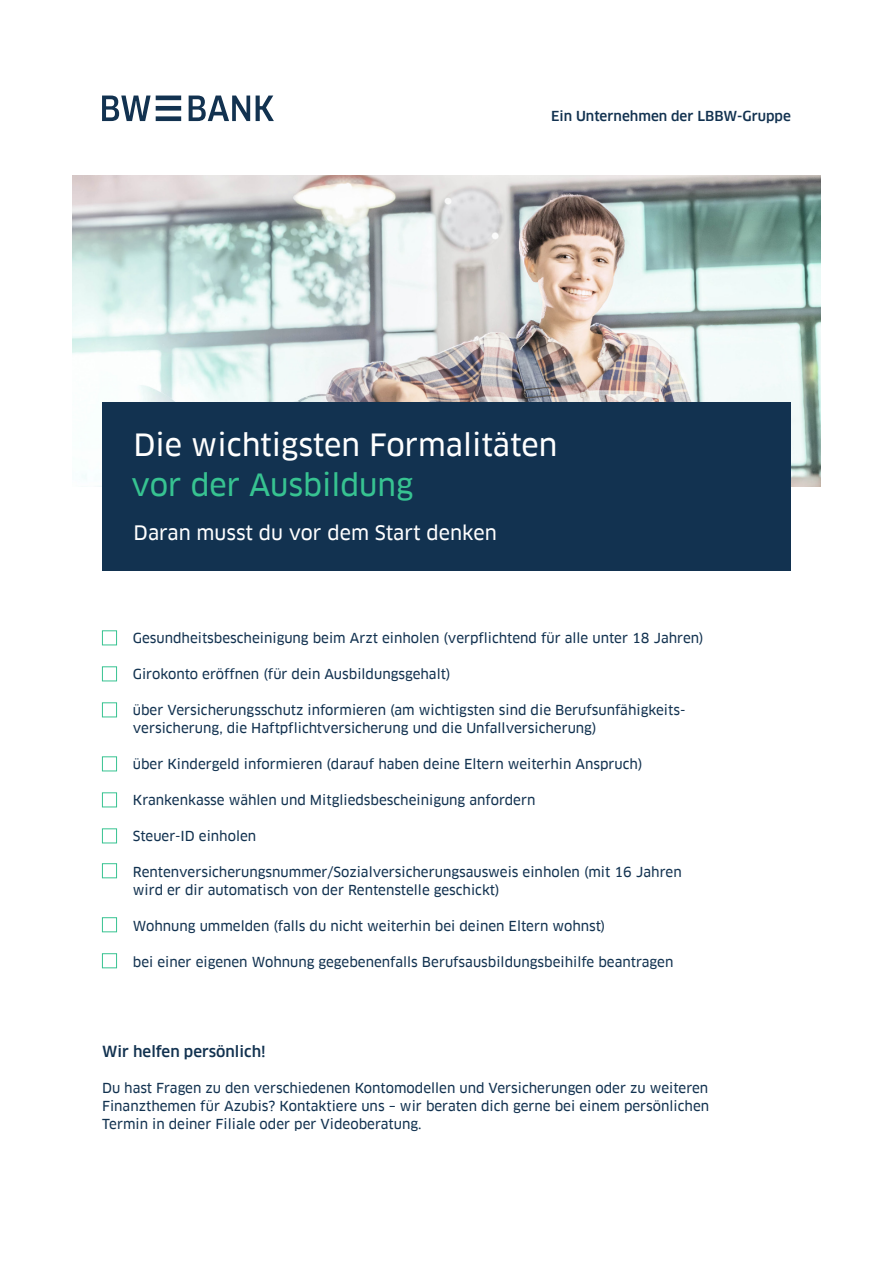
<style>
.page{position:relative;width:893px;height:1263px;background:#fff}
.page>*{position:absolute;margin:0;border:0;box-sizing:border-box;transform-origin:0 0}
.t1{font:30px "Clanfor LBBW News";color:#fff}
.t2{font:30px "Clanfor LBBW News";color:#37c391}
.t3{font:19.5px "Clanfor LBBW News";color:#fff}
.t4{font:500 15px "Clanfor LBBW";color:#123250}
.t5{font:13.5px/18px "Clanfor LBBW News";color:#123250}
.t6{font:500 13.5px "Clanfor LBBW";color:#123250}
</style>
<div class="page">
<div style="left:102px;top:630px;width:15px;height:15px;border:1px solid #37c391"></div>
<div style="left:102px;top:792px;width:15px;height:15px;border:1px solid #37c391"></div>
<div style="left:102px;top:666px;width:15px;height:15px;border:1px solid #37c391"></div>
<div style="left:102px;top:828px;width:15px;height:15px;border:1px solid #37c391"></div>
<div style="left:102px;top:702px;width:15px;height:15px;border:1px solid #37c391"></div>
<div style="left:102px;top:863px;width:15px;height:15px;border:1px solid #37c391"></div>
<div style="left:102px;top:756px;width:15px;height:15px;border:1px solid #37c391"></div>
<div style="left:102px;top:917px;width:15px;height:15px;border:1px solid #37c391"></div>
<div style="left:102px;top:953px;width:15px;height:15px;border:1px solid #37c391"></div>
<svg style="left:102px;top:96px;width:172px;height:25px"></svg>
<img style="left:72px;top:175px;width:749px;height:312px">
<div style="left:102px;top:402px;width:689px;height:169px;background:#123250"></div>
<p class="t6" style="left:551px;top:108px;width:241px">Ein Unternehmen der LBBW-Gruppe</p>
<h1 class="t1" style="left:133px;top:426px;width:426px">Die wichtigsten Formalitäten</h1>
<h1 class="t2" style="left:131px;top:466px;width:284px">vor der Ausbildung</h1>
<h2 class="t3" style="left:134px;top:520px;width:365px">Daran musst du vor dem Start denken</h2>
<p class="t5" style="left:133px;top:629px;width:572px">Gesundheitsbescheinigung beim Arzt einholen (verpflichtend für alle unter 18 Jahren)</p>
<p class="t5" style="left:133px;top:665px;width:319px">Girokonto eröffnen (für dein Ausbildungsgehalt)</p>
<p class="t5" style="left:133px;top:701px;width:554px">über Versicherungsschutz informieren (am wichtigsten sind die Berufsunfähigkeits&shy;versicherung, die Haftpflichtversicherung und die Unfallversicherung)</p>
<p class="t5" style="left:133px;top:755px;width:511px">über Kindergeld informieren (darauf haben deine Eltern weiterhin Anspruch)</p>
<p class="t5" style="left:133px;top:791px;width:404px">Krankenkasse wählen und Mitgliedsbescheinigung anfordern</p>
<p class="t5" style="left:133px;top:827px;width:125px">Steuer-ID einholen</p>
<p class="t5" style="left:133px;top:863px;width:550px">Rentenversicherungsnummer/Sozialversicherungsausweis einholen (mit 16 Jahren wird er dir automatisch von der Rentenstelle geschickt)</p>
<p class="t5" style="left:133px;top:917px;width:474px">Wohnung ummelden (falls du nicht weiterhin bei deinen Eltern wohnst)</p>
<p class="t5" style="left:133px;top:953px;width:542px">bei einer eigenen Wohnung gegebenenfalls Berufsausbildungsbeihilfe beantragen</p>
<p class="t4" style="left:102px;top:1042px;width:165px">Wir helfen persönlich!</p>
<p class="t5" style="left:102px;top:1079px;width:609px;text-align:justify">Du hast Fragen zu den verschiedenen Kontomodellen und Versicherungen oder zu weiteren Finanzthemen für Azubis? Kontaktiere uns – wir beraten dich gerne bei einem persönlichen Termin in deiner Filiale oder per Videoberatung.</p>
</div>
